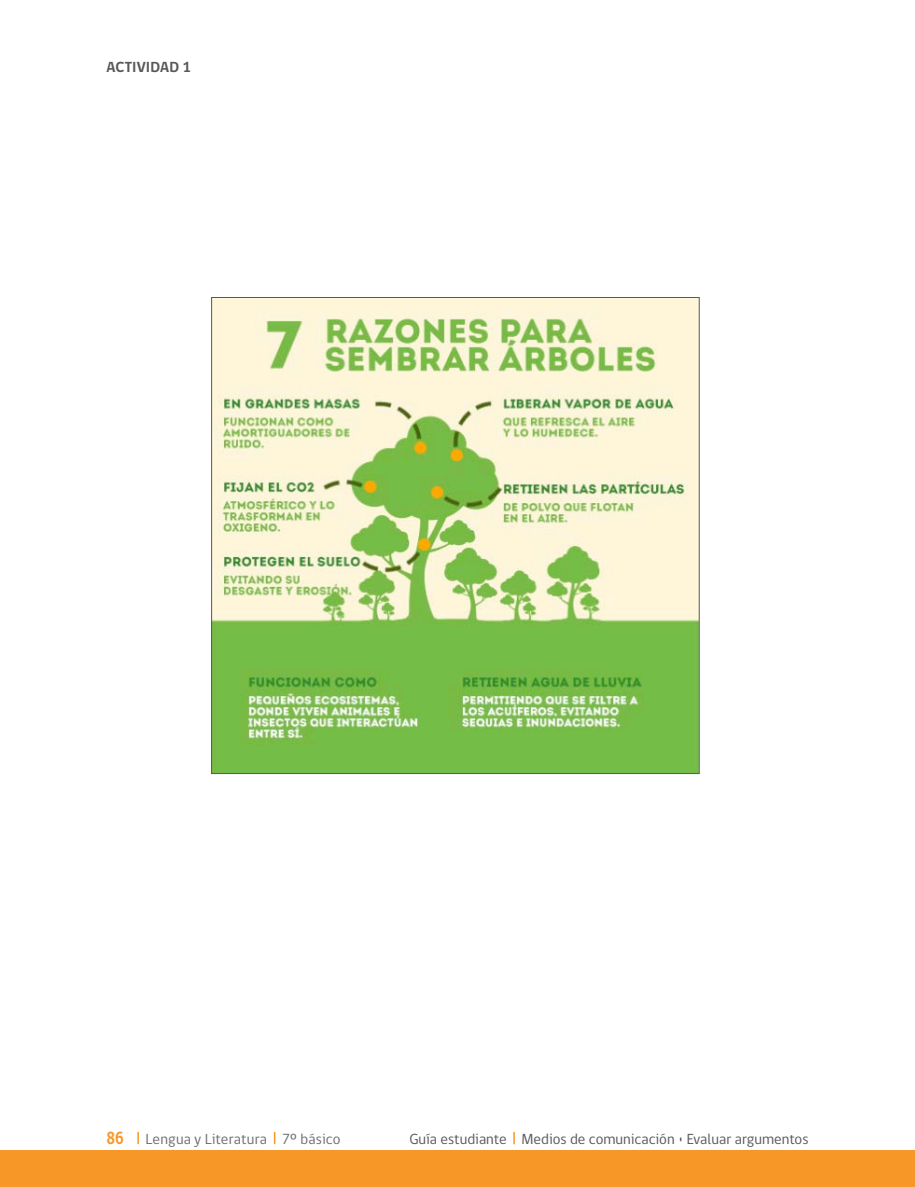
<style>
.page{position:relative;width:915px;height:1187px;background:#fff}
.page>*{position:absolute;margin:0;border:0;box-sizing:border-box;transform-origin:0 0}
.t1{font:15px "gob CL";color:#57585a}
.t2{font:15px "gob CL";letter-spacing:.005em;color:#6c6d70}
.titulos{font:700 15px "gob CL";letter-spacing:.005em;color:#57585a}
.s1{font-weight:700;font-size:18px;color:#f79727}
</style>
<div class="page">
<svg style="left:137px;top:1131px;width:2px;height:12px"></svg>
<svg style="left:274px;top:1131px;width:1px;height:12px"></svg>
<svg style="left:513px;top:1132px;width:1px;height:12px"></svg>
<div style="left:0;top:1149px;width:914px;height:37px;background:#f79727"></div>
<img style="left:213px;top:299px;width:484px;height:472px">
<p class="titulos" style="left:106px;top:57px;width:86px">ACTIVIDAD 1</p>
<p class="t2" style="left:106px;top:1128px;width:235px"><span class="s1">86</span> Lengua y Literatura 7º básico</p>
<p class="t1" style="left:409px;top:1128px;width:400px">Guía estudiante Medios de comunicación • Evaluar argumentos</p>
</div>
